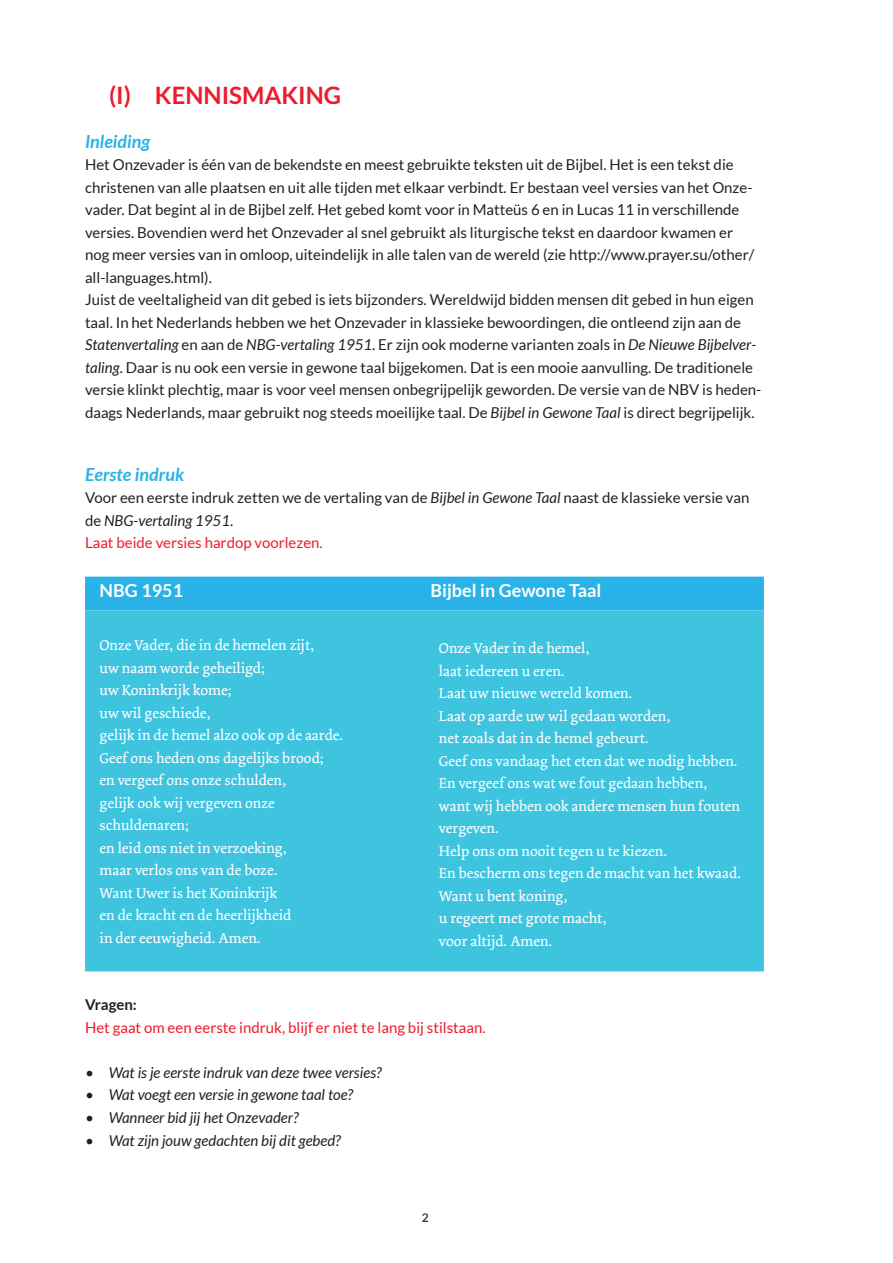
<style>
.page{position:relative;width:893px;height:1263px;background:#fff}
.page>*{position:absolute;margin:0;border:0;box-sizing:border-box;transform-origin:0 0}
.t1{font:700 24px "Lato";color:#ee1b2d}
.t2{font:700 18px "Lato";color:#fff}
.t3{font:italic 700 18px "Lato";color:#29b2e7}
.t4{font:15px/22.5px "Lato";color:#231f20}
.t5{font:15px/22.5px "Dolly";color:#fff}
.t6{font:italic 15px "Lato";color:#231f20}
.t7{font:15px "Lato";color:#ee1b2d}
.t8{font:700 15px "Lato";color:#231f20}
.t9{font:700 12px "Lato";color:#3e3e3f}
.s1{font-style:italic}
.s2{color:#ee1b2d}
</style>
<div class="page">
<div style="left:85px;top:577px;width:679px;height:34px;background:#29b2e7"></div>
<div style="left:85px;top:611px;width:679px;height:360px;background:#3fc4e0"></div>
<h1 class="t1" style="left:109px;top:82px;width:234px">(I) KENNISMAKING</h1>
<p class="t3" style="left:85px;top:131px;width:67px">Inleiding</p>
<p class="t4" style="left:85px;top:153px;width:678px">Het Onzevader is één van de bekendste en meest gebruikte teksten uit de Bijbel. Het is een tekst die christenen van alle plaatsen en uit alle tijden met elkaar verbindt. Er bestaan veel versies van het Onze&shy;vader. Dat begint al in de Bijbel zelf. Het gebed komt voor in Matteüs 6 en in Lucas 11 in verschillende versies. Bovendien werd het Onzevader al snel gebruikt als liturgische tekst en daardoor kwamen er<br>nog meer versies van in omloop, uiteindelijk in alle talen van de wereld (zie http://www.prayer.su/other/ all-languages.html).<br>Juist de veeltaligheid van dit gebed is iets bijzonders. Wereldwijd bidden mensen dit gebed in hun eigen taal. In het Nederlands hebben we het Onzevader in klassieke bewoordingen, die ontleend zijn aan de <span class="s1">Statenvertaling</span> en aan de <span class="s1">NBG-vertaling 1951</span>. Er zijn ook moderne varianten zoals in <span class="s1">De Nieuwe Bijbelver&shy;taling</span>. Daar is nu ook een versie in gewone taal bijgekomen. Dat is een mooie aanvulling. De traditionele versie klinkt plechtig, maar is voor veel mensen onbegrijpelijk geworden. De versie van de NBV is heden&shy;daags Nederlands, maar gebruikt nog steeds moeilijke taal. De <span class="s1">Bijbel in Gewone Taal</span> is direct begrijpelijk.</p>
<p class="t3" style="left:85px;top:464px;width:101px">Eerste indruk</p>
<p class="t4" style="left:85px;top:486px;width:666px">Voor een eerste indruk zetten we de vertaling van de <span class="s1">Bijbel in Gewone Taal</span> naast de klassieke versie van de <span class="s1">NBG-vertaling 1951</span>.<br><span class="s2">Laat beide versies hardop voorlezen.</span></p>
<p class="t2" style="left:100px;top:580px;width:85px">NBG 1951</p>
<p class="t2" style="left:430px;top:580px;width:172px">Bijbel in Gewone Taal</p>
<p class="t5" style="left:100px;top:634px;width:245px">Onze Vader, die in de hemelen zijt,<br>uw naam worde geheiligd;<br>uw Koninkrijk kome;<br>uw wil geschiede,<br>gelijk in de hemel alzo ook op de aarde.<br>Geef ons heden ons dagelijks brood;<br>en vergeef ons onze schulden,<br>gelijk ook wij vergeven onze schuldenaren;<br>en leid ons niet in verzoeking,<br>maar verlos ons van de boze.<br>Want Uwer is het Koninkrijk<br>en de kracht en de heerlijkheid<br>in der eeuwigheid. Amen.</p>
<p class="t5" style="left:439px;top:637px;width:304px">Onze Vader in de hemel,<br>laat iedereen u eren.<br>Laat uw nieuwe wereld komen.<br>Laat op aarde uw wil gedaan worden,<br>net zoals dat in de hemel gebeurt.<br>Geef ons vandaag het eten dat we nodig hebben.<br>En vergeef ons wat we fout gedaan hebben, want wij hebben ook andere mensen hun fouten vergeven.<br>Help ons om nooit tegen u te kiezen.<br>En bescherm ons tegen de macht van het kwaad.<br>Want u bent koning,<br>u regeert met grote macht,<br>voor altijd. Amen.</p>
<p class="t8" style="left:85px;top:996px;width:53px">Vragen:</p>
<p class="t7" style="left:85px;top:1019px;width:402px">Het gaat om een eerste indruk, blijf er niet te lang bij stilstaan.</p>
<p class="t6" style="left:85px;top:1064px;width:298px">• Wat is je eerste indruk van deze twee versies?</p>
<p class="t6" style="left:85px;top:1087px;width:270px">• Wat voegt een versie in gewone taal toe?</p>
<p class="t6" style="left:85px;top:1109px;width:215px">• Wanneer bid jij het Onzevader?</p>
<p class="t6" style="left:85px;top:1132px;width:257px">• Wat zijn jouw gedachten bij dit gebed?</p>
<p class="t9" style="left:422px;top:1211px;width:8px">2</p>
</div>
